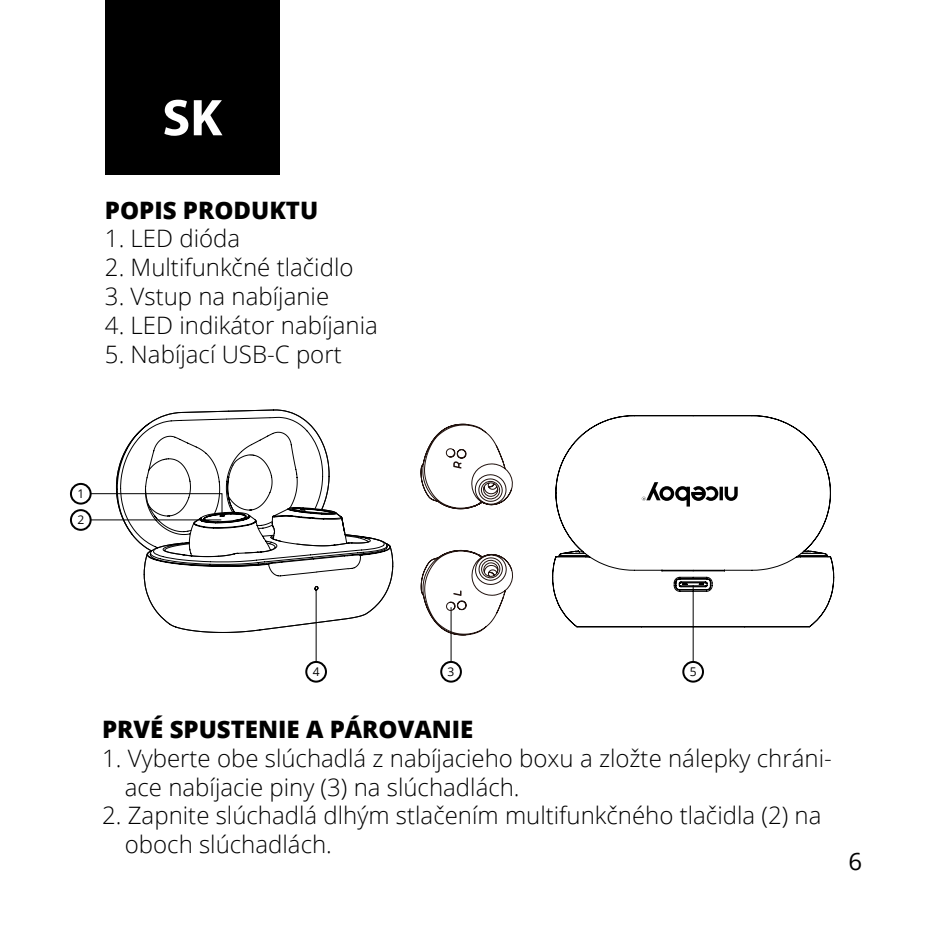
<style>
.page{position:relative;width:942px;height:942px;background:#fff}
.page>*{position:absolute;margin:0;border:0;box-sizing:border-box;transform-origin:0 0}
.t1{font:700 52px "Myriad Pro";color:#fff}
.Styl_odstavce1{font:300 24px/28.8px "Open Sans";color:#000}
.t2{font:800 24px "Open Sans";color:#000}
.t3{font:24px "Open Sans";color:#000}
.t4{font:12px "Open Sans";color:#000}
</style>
<div class="page">
<div style="left:105px;top:0;width:174px;height:174px;background:#000"></div>
<div style="left:70px;top:482px;width:22px;height:22px;border:2px solid #000;border-radius:50%"></div>
<div style="left:70px;top:509px;width:22px;height:21px;border:2px solid #000;border-radius:50%"></div>
<div style="left:305px;top:660px;width:22px;height:22px;border:2px solid #000;border-radius:50%"></div>
<div style="left:440px;top:660px;width:21px;height:22px;border:2px solid #000;border-radius:50%"></div>
<div style="left:682px;top:660px;width:21px;height:22px;border:2px solid #000;border-radius:50%"></div>
<hr style="left:315px;top:590px;width:2px;height:72px;background:#000">
<hr style="left:450px;top:607px;width:1px;height:55px;background:#000">
<hr style="left:692px;top:585px;width:1px;height:77px;background:#000">
<svg style="left:552px;top:415px;width:282px;height:213px"></svg>
<svg style="left:89px;top:486px;width:26px;height:41px"></svg>
<svg style="left:115px;top:409px;width:278px;height:224px"></svg>
<svg style="left:420px;top:549px;width:93px;height:86px"></svg>
<svg style="left:420px;top:423px;width:93px;height:86px"></svg>
<svg style="left:641px;top:482px;width:96px;height:24px"></svg>
<p class="t1" style="left:162px;top:89px;width:62px">SK</p>
<p class="t2" style="left:105px;top:191px;width:215px">POPIS PRODUKTU</p>
<p class="Styl_odstavce1" style="left:105px;top:223px;width:137px">1. LED dióda</p>
<p class="Styl_odstavce1" style="left:105px;top:252px;width:250px">2. Multifunkčné tlačidlo</p>
<p class="Styl_odstavce1" style="left:105px;top:281px;width:226px">3. Vstup na nabíjanie</p>
<p class="Styl_odstavce1" style="left:105px;top:310px;width:274px">4. LED indikátor nabíjania</p>
<p class="Styl_odstavce1" style="left:105px;top:339px;width:238px">5. Nabíjací USB-C port</p>
<p class="t4" style="left:77px;top:485px;width:8px">1</p>
<p class="t4" style="left:77px;top:511px;width:8px">2</p>
<p class="t4" style="left:312px;top:662px;width:8px">4</p>
<p class="t4" style="left:447px;top:662px;width:8px">3</p>
<p class="t4" style="left:689px;top:662px;width:8px">5</p>
<p class="t2" style="left:102px;top:710px;width:372px">PRVÉ SPUSTENIE A PÁROVANIE</p>
<p class="Styl_odstavce1" style="left:125px;top:742px;width:708px;text-indent:-23px">1. Vyberte obe slúchadlá z nabíjacieho boxu a zložte nálepky chráni&shy;ace nabíjacie piny (3) na slúchadlách.</p>
<p class="Styl_odstavce1" style="left:125px;top:800px;width:697px;text-indent:-23px">2. Zapnite slúchadlá dlhým stlačením multifunkčného tlačidla (2) na oboch slúchadlách.</p>
<p class="t3" style="left:848px;top:844px;width:15px">6</p>
</div>
